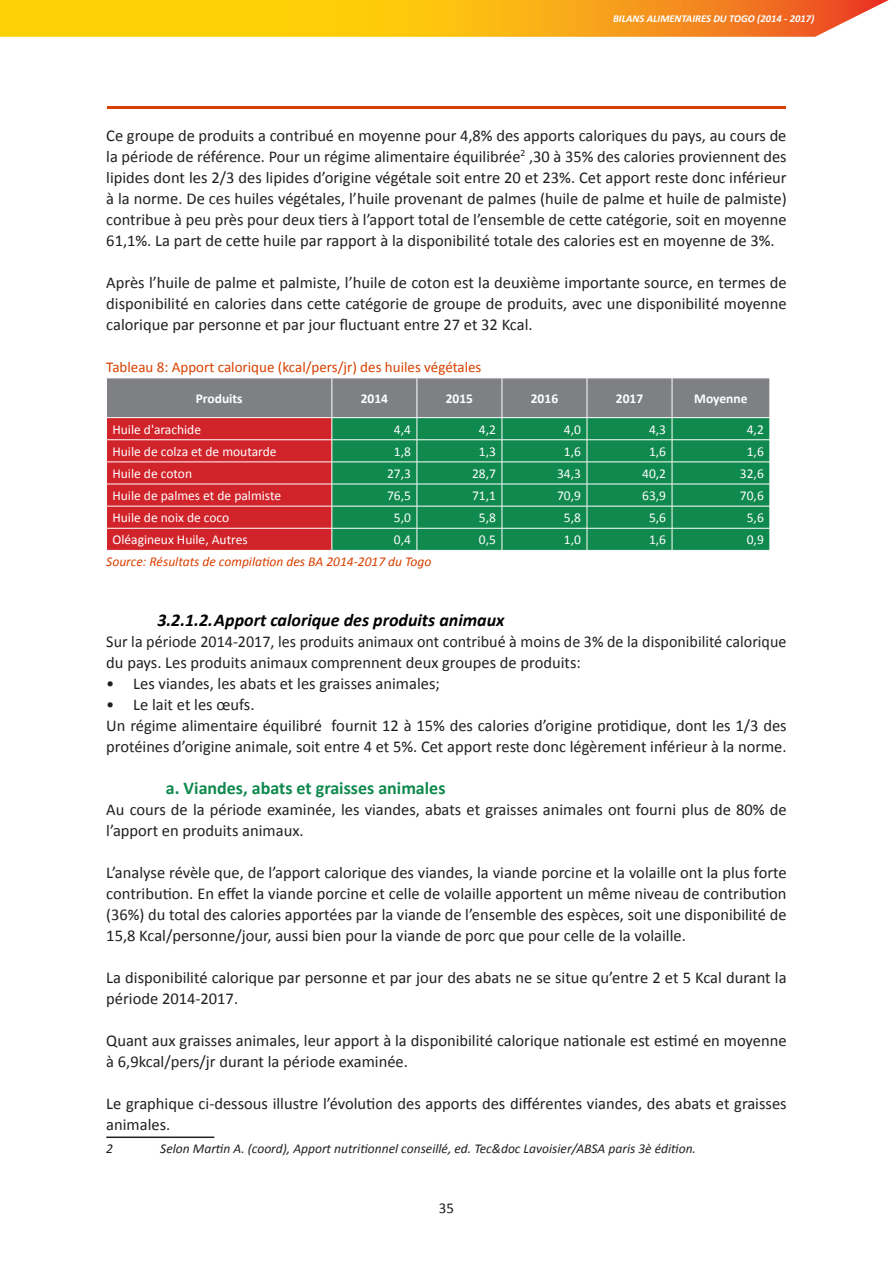
<style>
.page{position:relative;width:893px;height:1263px;background:#fff}
.page>*{position:absolute;margin:0;border:0;box-sizing:border-box;transform-origin:0 0}
.t1{font:italic 700 18px "Calibri";color:#000}
.t2{font:700 18px "Calibri";color:#0f894d}
.t3{font:16.5px/21px "Calibri";color:#231f20}
.t4{font:15px "Calibri";color:#d94000}
.t5{font:15px "Calibri";color:#231f20}
.t6{font:13.5px "Calibri";color:#fff}
.t7{font:italic 13.5px "Calibri";color:#231f20}
.t8{font:italic 13.5px "Calibri";color:#d94000}
.t9{font:700 13.5px "Calibri";color:#fff}
.t10{font:italic 700 10.5px "Calibri";color:#fff}
</style>
<div class="page">
<svg style="left:0;top:0;width:889px;height:37px;background:#fab31c"></svg>
<hr style="left:107px;top:106px;width:679px;height:3px;background:#d94000">
<svg style="left:106px;top:378px;width:664px;height:172px;background:#637359"></svg>
<hr style="left:106px;top:1136px;width:108px;height:2px;background:#231f20">
<p class="t10" style="left:613px;top:12px;width:203px">BILANS ALIMENTAIRES DU TOGO (2014 - 2017)</p>
<p class="t3" style="left:106px;top:124px;width:682px;text-align:justify">Ce groupe de produits a contribué en moyenne pour 4,8% des apports caloriques du pays, au cours de la période de référence. Pour un régime alimentaire équilibrée<sup>2</sup> ,30 à 35% des calories proviennent des lipides dont les 2/3 des lipides d’origine végétale soit entre 20 et 23%. Cet apport reste donc inférieur à la norme. De ces huiles végétales, l’huile provenant de palmes (huile de palme et huile de palmiste) contribue à peu près pour deux tiers à l’apport total de l’ensemble de cette catégorie, soit en moyenne 61,1%. La part de cette huile par rapport à la disponibilité totale des calories est en moyenne de 3%.</p>
<p class="t3" style="left:106px;top:271px;width:682px;text-align:justify">Après l’huile de palme et palmiste, l’huile de coton est la deuxième importante source, en termes de disponibilité en calories dans cette catégorie de groupe de produits, avec une disponibilité moyenne calorique par personne et par jour fluctuant entre 27 et 32 Kcal.</p>
<p class="t4" style="left:106px;top:357px;width:377px">Tableau 8: Apport calorique (kcal/pers/jr) des huiles végétales</p>
<p class="t9" style="left:196px;top:390px;width:48px">Produits</p>
<p class="t9" style="left:361px;top:390px;width:29px">2014</p>
<p class="t9" style="left:446px;top:390px;width:29px">2015</p>
<p class="t9" style="left:531px;top:390px;width:29px">2016</p>
<p class="t9" style="left:616px;top:390px;width:29px">2017</p>
<p class="t9" style="left:694px;top:390px;width:55px">Moyenne</p>
<p class="t6" style="left:112px;top:421px;width:90px">Huile d'arachide</p>
<p class="t6" style="left:394px;top:421px;width:19px">4,4</p>
<p class="t6" style="left:479px;top:421px;width:19px">4,2</p>
<p class="t6" style="left:564px;top:421px;width:19px">4,0</p>
<p class="t6" style="left:649px;top:421px;width:19px">4,3</p>
<p class="t6" style="left:747px;top:421px;width:19px">4,2</p>
<p class="t6" style="left:112px;top:443px;width:166px">Huile de colza et de moutarde</p>
<p class="t6" style="left:394px;top:443px;width:19px">1,8</p>
<p class="t6" style="left:479px;top:443px;width:19px">1,3</p>
<p class="t6" style="left:564px;top:443px;width:19px">1,6</p>
<p class="t6" style="left:649px;top:443px;width:19px">1,6</p>
<p class="t6" style="left:747px;top:443px;width:19px">1,6</p>
<p class="t6" style="left:112px;top:465px;width:81px">Huile de coton</p>
<p class="t6" style="left:387px;top:465px;width:25px">27,3</p>
<p class="t6" style="left:472px;top:465px;width:25px">28,7</p>
<p class="t6" style="left:557px;top:465px;width:25px">34,3</p>
<p class="t6" style="left:642px;top:465px;width:25px">40,2</p>
<p class="t6" style="left:740px;top:465px;width:25px">32,6</p>
<p class="t6" style="left:112px;top:487px;width:170px">Huile de palmes et de palmiste</p>
<p class="t6" style="left:387px;top:487px;width:25px">76,5</p>
<p class="t6" style="left:472px;top:487px;width:25px">71,1</p>
<p class="t6" style="left:557px;top:487px;width:25px">70,9</p>
<p class="t6" style="left:642px;top:487px;width:25px">63,9</p>
<p class="t6" style="left:740px;top:487px;width:25px">70,6</p>
<p class="t6" style="left:112px;top:509px;width:118px">Huile de noix de coco</p>
<p class="t6" style="left:394px;top:509px;width:19px">5,0</p>
<p class="t6" style="left:479px;top:509px;width:19px">5,8</p>
<p class="t6" style="left:564px;top:509px;width:19px">5,8</p>
<p class="t6" style="left:649px;top:509px;width:19px">5,6</p>
<p class="t6" style="left:747px;top:509px;width:19px">5,6</p>
<p class="t6" style="left:112px;top:531px;width:137px">Oléagineux Huile, Autres</p>
<p class="t6" style="left:394px;top:531px;width:19px">0,4</p>
<p class="t6" style="left:479px;top:531px;width:19px">0,5</p>
<p class="t6" style="left:564px;top:531px;width:19px">1,0</p>
<p class="t6" style="left:649px;top:531px;width:19px">1,6</p>
<p class="t6" style="left:747px;top:531px;width:19px">0,9</p>
<p class="t8" style="left:106px;top:553px;width:327px">Source: Résultats de compilation des BA 2014-2017 du Togo</p>
<p class="t1" style="left:157px;top:608px;width:349px">3.2.1.2.Apport calorique des produits animaux</p>
<p class="t3" style="left:106px;top:630px;width:682px">Sur la période 2014-2017, les produits animaux ont contribué à moins de 3% de la disponibilité calorique du pays. Les produits animaux comprennent deux groupes de produits:</p>
<p class="t3" style="left:106px;top:672px;width:335px">• Les viandes, les abats et les graisses animales;</p>
<p class="t3" style="left:106px;top:693px;width:682px">• Le lait et les œufs.<br>Un régime alimentaire équilibré fournit 12 à 15% des calories d’origine protidique, dont les 1/3 des protéines d’origine animale, soit entre 4 et 5%. Cet apport reste donc légèrement inférieur à la norme.</p>
<p class="t2" style="left:166px;top:776px;width:281px">a. Viandes, abats et graisses animales</p>
<p class="t3" style="left:106px;top:798px;width:682px">Au cours de la période examinée, les viandes, abats et graisses animales ont fourni plus de 80% de l’apport en produits animaux.</p>
<p class="t3" style="left:106px;top:861px;width:682px;text-align:justify">L’analyse révèle que, de l’apport calorique des viandes, la viande porcine et la volaille ont la plus forte contribution. En effet la viande porcine et celle de volaille apportent un même niveau de contribution (36%) du total des calories apportées par la viande de l’ensemble des espèces, soit une disponibilité de 15,8 Kcal/personne/jour, aussi bien pour la viande de porc que pour celle de la volaille.</p>
<p class="t3" style="left:106px;top:966px;width:682px">La disponibilité calorique par personne et par jour des abats ne se situe qu’entre 2 et 5 Kcal durant la période 2014-2017.</p>
<p class="t3" style="left:106px;top:1029px;width:682px">Quant aux graisses animales, leur apport à la disponibilité calorique nationale est estimé en moyenne à 6,9kcal/pers/jr durant la période examinée.</p>
<p class="t3" style="left:106px;top:1092px;width:682px">Le graphique ci-dessous illustre l’évolution des apports des différentes viandes, des abats et graisses animales.</p>
<p class="t7" style="left:106px;top:1140px;width:8px">2</p>
<p class="t7" style="left:160px;top:1140px;width:537px">Selon Martin A. (coord), Apport nutritionnel conseillé, ed. Tec&amp;doc Lavoisier/ABSA paris 3è édition.</p>
<p class="t5" style="left:439px;top:1199px;width:17px">35</p>
</div>
